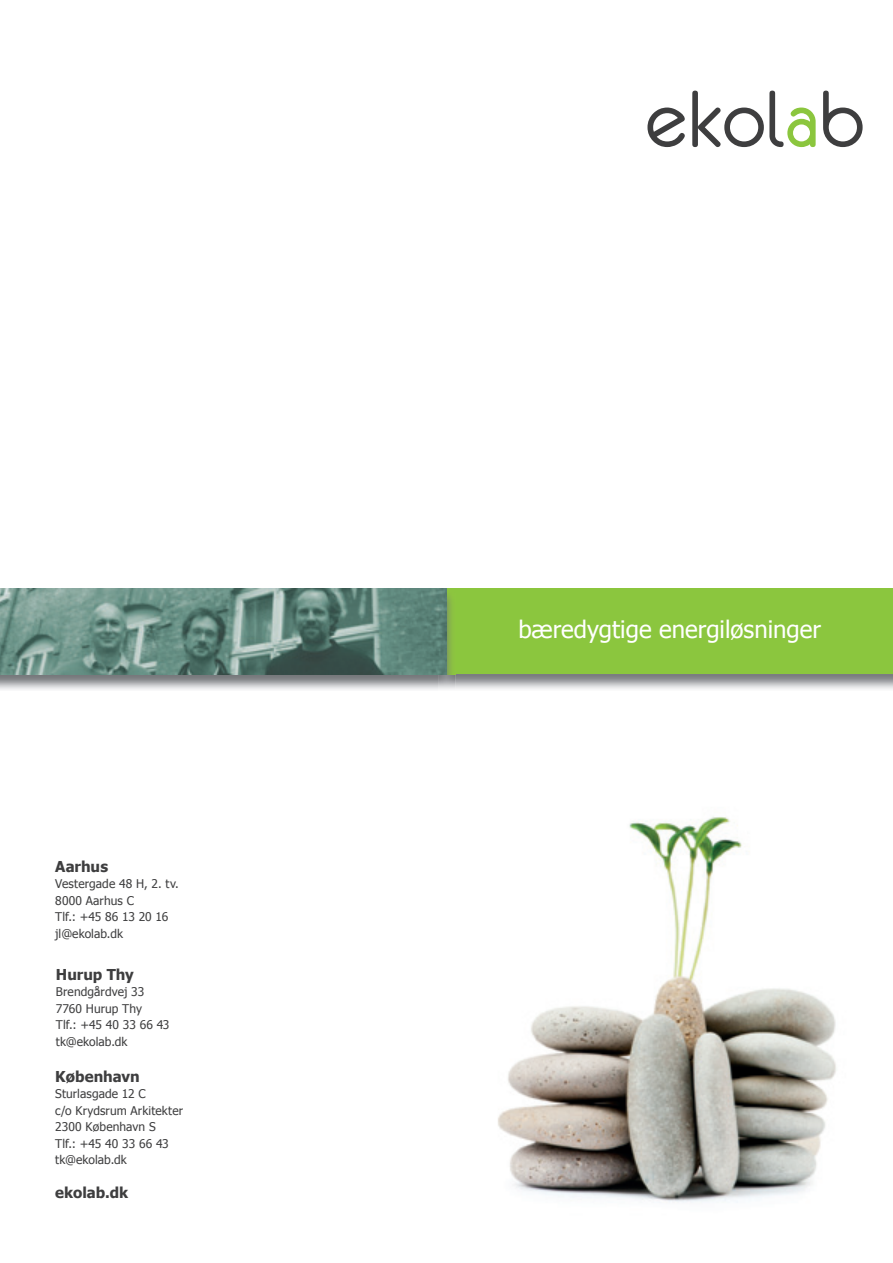
<style>
.page{position:relative;width:893px;height:1263px;background:#fff}
.page>*{position:absolute;margin:0;border:0;box-sizing:border-box;transform-origin:0 0}
.t1{font:24px "Tahoma";color:#fff}
.t2{font:700 15px "Tahoma";color:#3e3e3f}
.t3{font:12px/16.5px "Tahoma";letter-spacing:.01em;color:#3e3e3f}
</style>
<div class="page">
<img style="left:455px;top:674px;width:438px;height:15px">
<div style="left:446px;top:589px;width:447px;height:85px;background:#8bc63e"></div>
<svg style="left:647px;top:108px;width:38px;height:39px"></svg>
<svg style="left:692px;top:91px;width:124px;height:56px"></svg>
<svg style="left:823px;top:91px;width:40px;height:56px"></svg>
<img style="left:498px;top:817px;width:338px;height:386px">
<img style="left:0;top:674px;width:438px;height:16px">
<img style="left:438px;top:674px;width:17px;height:15px">
<img style="left:0;top:589px;width:452px;height:85px">
<img style="left:80px;top:622px;width:302px;height:23px">
<p class="t2" style="left:55px;top:856px;width:54px">Aarhus</p>
<p class="t3" style="left:55px;top:875px;width:125px">Vestergade 48 H, 2. tv.<br>8000 Aarhus C<br>Tlf.: +45 86 13 20 16 jl@ekolab.dk</p>
<p class="t2" style="left:56px;top:964px;width:80px">Hurup Thy</p>
<p class="t3" style="left:56px;top:983px;width:115px">Brendgårdvej 33<br>7760 Hurup Thy<br>Tlf.: +45 40 33 66 43 tk@ekolab.dk</p>
<p class="t2" style="left:55px;top:1066px;width:86px">København</p>
<p class="t3" style="left:55px;top:1085px;width:129px">Sturlasgade 12 C<br>c/o Krydsrum Arkitekter<br>2300 København S<br>Tlf.: +45 40 33 66 43 tk@ekolab.dk</p>
<p class="t2" style="left:55px;top:1182px;width:75px">ekolab.dk</p>
<h1 class="t1" style="left:518px;top:614px;width:304px">bæredygtige energiløsninger</h1>
</div>
